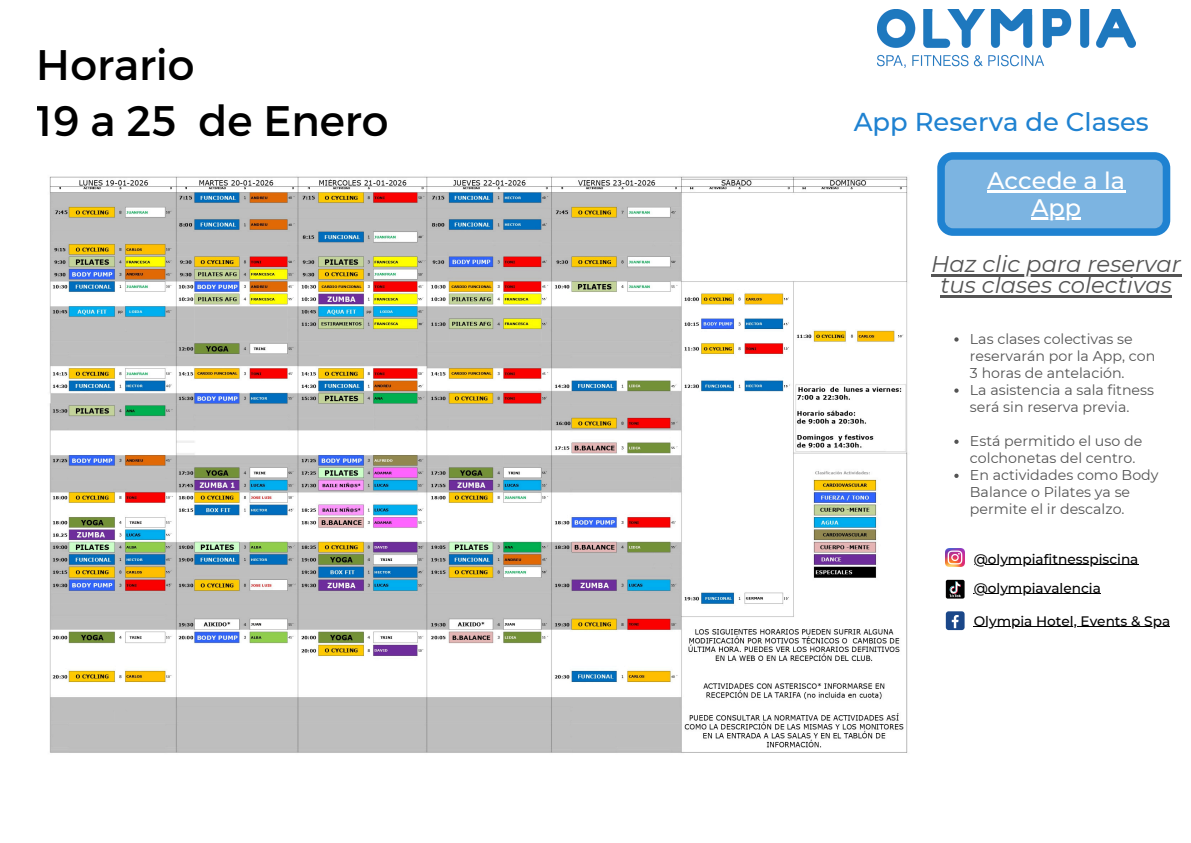
<style>
.page{position:relative;width:1191px;height:843px;background:#fff}
.page>*{position:absolute;margin:0;border:0;box-sizing:border-box;transform-origin:0 0}
.t1{font:42.7px/55.9px "Montserrat";color:#000}
.t2{font:500 25.8px "Montserrat";color:#1f82d1}
.t3{font:500 23.8px/27px "Montserrat";color:#fff;text-align:center}
.t4{font:italic 22.7px/21.3px "Montserrat";color:#545454;text-align:center}
.t5{font:14.2px/17px "Montserrat";color:#545454}
.t6{font:500 13.7px/29.1px "Montserrat";color:#000}
</style>
<div class="page">
<img style="left:877px;top:9px;width:258px;height:58px">
<svg style="left:937px;top:152px;width:233px;height:84px;background:#6aaade"></svg>
<img style="left:945px;top:548px;width:19px;height:18px">
<div style="left:945px;top:579px;width:19px;height:19px;background:#010101;border-radius:2px"></div>
<svg style="left:949px;top:581px;width:11px;height:16px"></svg>
<div style="left:945px;top:611px;width:19px;height:19px;background:#1a4789;border-radius:3px"></div>
<svg style="left:951px;top:615px;width:7px;height:13px"></svg>
<img style="left:49px;top:176px;width:859px;height:577px">
<svg style="left:954px;top:337px;width:4px;height:4px"></svg>
<svg style="left:954px;top:388px;width:4px;height:4px"></svg>
<svg style="left:954px;top:439px;width:4px;height:4px"></svg>
<svg style="left:954px;top:473px;width:4px;height:5px"></svg>
<hr style="left:986px;top:190px;width:138px;height:2px;background:#fff">
<hr style="left:1030px;top:217px;width:50px;height:2px;background:#fff">
<hr style="left:931px;top:274px;width:249px;height:2px;background:#545454">
<hr style="left:940px;top:295px;width:231px;height:2px;background:#545454">
<hr style="left:973px;top:564px;width:165px;height:1px;background:#000">
<hr style="left:973px;top:593px;width:127px;height:1px;background:#000">
<hr style="left:973px;top:626px;width:196px;height:1px;background:#000">
<h1 class="t1" style="left:37px;top:35px;width:353px">Horario<br>19 a 25 de Enero</h1>
<h2 class="t2" style="left:853px;top:106px;width:296px">App Reserva de Clases</h2>
<h3 class="t3" style="left:986px;top:166px;width:139px">Accede a la<br>App</h3>
<h3 class="t4" style="left:931px;top:253px;width:251px">Haz clic para reservar tus clases colectivas</h3>
<p class="t5" style="left:969px;top:330px;width:187px">Las clases colectivas se reservarán por la App, con<br>3 horas de antelación.<br>La asistencia a sala fitness será sin reserva previa.</p>
<p class="t5" style="left:969px;top:432px;width:190px">Está permitido el uso de colchonetas del centro.<br>En actividades como Body<br>Balance o Pilates ya se permite el ir descalzo.</p>
<p class="t6" style="left:973px;top:544px;width:166px">@olympiafitnesspiscina @olympiavalencia</p>
<p class="t6" style="left:973px;top:606px;width:198px">Olympia Hotel, Events &amp; Spa</p>
</div>
